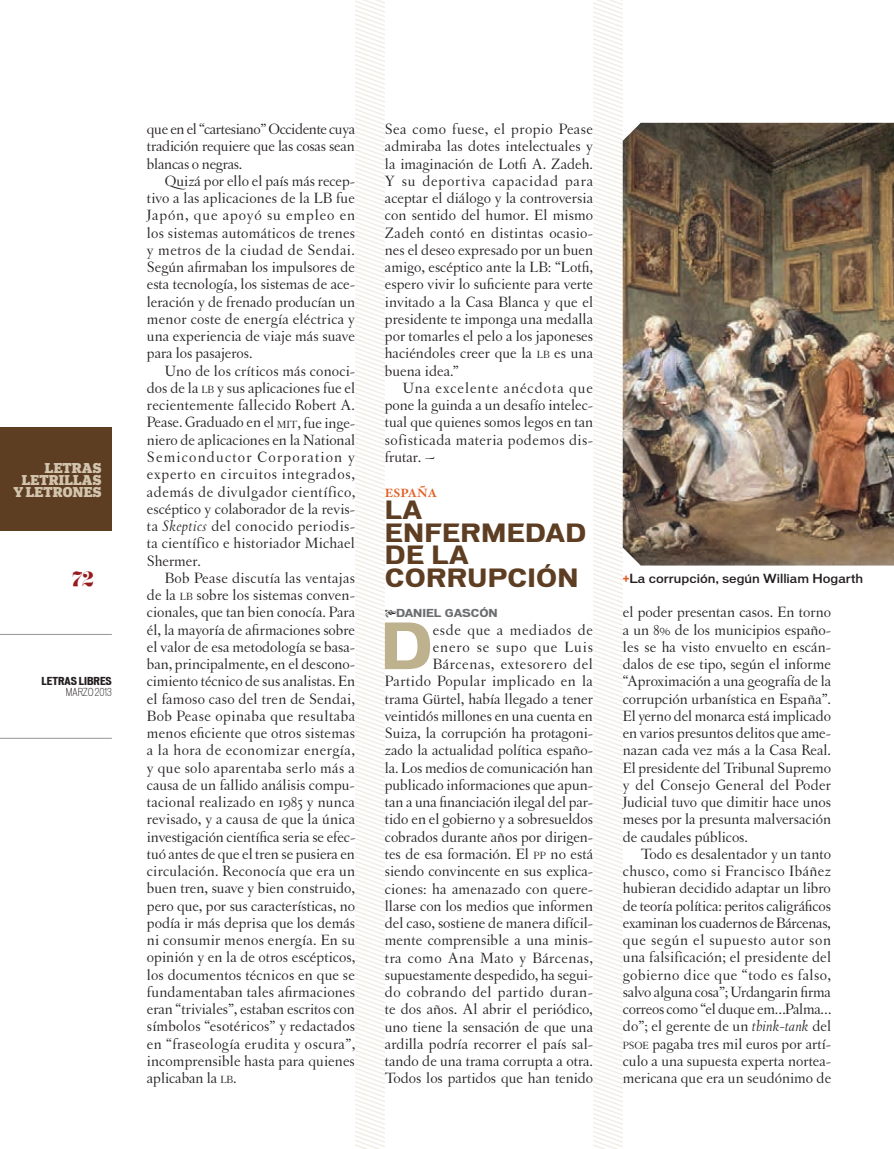
<style>
.page{position:relative;width:894px;height:1149px;background:#fff}
.page>*{position:absolute;margin:0;border:0;box-sizing:border-box;transform-origin:0 0}
.t1{font:700 60.6px "Vonnes";color:#beb28e}
.t2{font:700 24px/22.5px "Vonnes";letter-spacing:.01em;color:#5e3e23}
.t3{font:18px "Eloquent JF";color:#981a1e}
.t4{font:15.75px/17.2px "Letras Oldstyle";color:#231f20;text-align:justify}
.t5{font:900 13.5px/12px "Popular";letter-spacing:.015em;color:#d3c4ae;text-align:right;scale:.95 1}
.t6{font:500 12px "Vonnes";color:#231f20}
.t7{font:700 12px "Hoefler Txt";letter-spacing:.01em;color:#e45e24}
.t8{font:700 10.5px "Vonnes";letter-spacing:-.005em;color:#6c6d70}
.t9{font:700 expanded 10.5px "Vonnes";color:#231f20}
.t10{font:300 condensed 10.5px "Vonnes";color:#231f20}
.s1{font-size:10.95px}
.s2{font-style:italic}
.s3{font-weight:700;font-size:13.5px;color:#e15b25}
</style>
<div class="page">
<svg style="left:593px;top:0;width:29px;height:1148px"></svg>
<div style="left:0;top:427px;width:112px;height:104px;background:#5e3e23"></div>
<hr style="left:0;top:634px;width:112px;height:1px;background:#939598">
<hr style="left:0;top:738px;width:112px;height:1px;background:#939598">
<img style="left:622px;top:123px;width:271px;height:442px">
<svg style="left:355px;top:0;width:30px;height:1148px"></svg>
<p class="t5" style="left:13px;top:461px;width:94px">LETRAS<br>LETRILLAS<br>Y LETRONES</p>
<p class="t3" style="left:72px;top:567px;width:23px">72</p>
<p class="t9" style="left:41px;top:675px;width:72px">LETRAS LIBRES</p>
<p class="t10" style="left:66px;top:685px;width:47px">MARZO 2013</p>
<p class="t4" style="left:147px;top:120px;width:210px">que en el “cartesiano” Occidente cuya tradición requiere que las cosas sean blancas o negras.</p>
<p class="t4" style="left:147px;top:172px;width:210px;text-indent:18px">Quizá por ello el país más recep&shy;tivo a las aplicaciones de la LB fue Japón, que apoyó su empleo en los sistemas automáticos de trenes y metros de la ciudad de Sendai.<br>Según afirmaban los impulsores de esta tecnología, los sistemas de ace&shy;leración y de frenado producían un menor coste de energía eléctrica y una experiencia de viaje más suave para los pasajeros.</p>
<p class="t4" style="left:147px;top:362px;width:210px;text-indent:18px">Uno de los críticos más conoci&shy;dos de la <span class="s1">LB</span> y sus aplicaciones fue el recientemente fallecido Robert A.<br>Pease. Graduado en el <span class="s1">MIT</span>, fue inge&shy;niero de aplicaciones en la National Semiconductor Corporation y experto en circuitos integrados, además de divulgador científico, escéptico y colaborador de la revis&shy;ta <span class="s2">Skeptics</span> del conocido periodis&shy;ta científico e historiador Michael Shermer.</p>
<p class="t4" style="left:147px;top:569px;width:210px;text-indent:18px">Bob Pease discutía las ventajas de la <span class="s1">LB</span> sobre los sistemas conven&shy;cionales, que tan bien conocía. Para él, la mayoría de afirmaciones sobre el valor de esa metodología se basa&shy;ban, principalmente, en el descono&shy;cimiento técnico de sus analistas. En el famoso caso del tren de Sendai, Bob Pease opinaba que resultaba menos eficiente que otros sistemas a la hora de economizar energía, y que solo aparentaba serlo más a causa de un fallido análisis compu&shy;tacional realizado en 1985 y nunca revisado, y a causa de que la única investigación científica seria se efec&shy;tuó antes de que el tren se pusiera en circulación. Reconocía que era un buen tren, suave y bien construido, pero que, por sus características, no podía ir más deprisa que los demás ni consumir menos energía. En su opinión y en la de otros escépticos, los documentos técnicos en que se fundamentaban tales afirmaciones eran “triviales”, estaban escritos con símbolos “esotéricos” y redactados en “fraseología erudita y oscura”, incomprensible hasta para quienes aplicaban la <span class="s1">LB</span>.</p>
<p class="t4" style="left:385px;top:120px;width:210px">Sea como fuese, el propio Pease admiraba las dotes intelectuales y la imaginación de Lotfi A. Zadeh.<br>Y su deportiva capacidad para aceptar el diálogo y la controversia con sentido del humor. El mismo Zadeh contó en distintas ocasio&shy;nes el deseo expresado por un buen amigo, escéptico ante la LB: “Lotfi, espero vivir lo suficiente para verte invitado a la Casa Blanca y que el presidente te imponga una medalla por tomarles el pelo a los japoneses haciéndoles creer que la <span class="s1">LB</span> es una buena idea.”</p>
<p class="t4" style="left:385px;top:379px;width:210px;text-indent:18px">Una excelente anécdota que pone la guinda a un desafío intelec&shy;tual que quienes somos legos en tan sofisticada materia podemos dis&shy;frutar. ~</p>
<p class="t7" style="left:385px;top:483px;width:54px">ESPAÑA</p>
<h2 class="t2" style="left:385px;top:499px;width:203px">LA<br>ENFERMEDAD<br>DE LA<br>CORRUPCIÓN</h2>
<p class="t8" style="left:396px;top:607px;width:103px">DANIEL GASCÓN</p>
<h1 class="t1" style="left:380px;top:610px;width:54px">D</h1>
<p class="t4" style="left:385px;top:621px;width:210px;text-align:right">esde que a mediados de<br>enero se supo que Luis<br>Bárcenas, extesorero del<br>Partido Popular implicado en la trama Gürtel, había llegado a tener veintidós millones en una cuenta en<br>Suiza, la corrupción ha protagoni&shy;zado la actualidad política españo&shy;la. Los medios de comunicación han publicado informaciones que apun&shy;tan a una financiación ilegal del par&shy;tido en el gobierno y a sobresueldos cobrados durante años por dirigen&shy;tes de esa formación. El <span class="s1">PP</span> no está siendo convincente en sus explica&shy;ciones: ha amenazado con quere&shy;llarse con los medios que informen del caso, sostiene de manera difícil&shy;mente comprensible a una minis&shy;tra como Ana Mato y Bárcenas, supuestamente despedido, ha segui&shy;do cobrando del partido duran&shy;te dos años. Al abrir el periódico, uno tiene la sensación de que una ardilla podría recorrer el país sal&shy;tando de una trama corrupta a otra.<br>Todos los partidos que han tenido</p>
<p class="t6" style="left:622px;top:571px;width:242px"><span class="s3">+</span>La corrupción, según William Hogarth</p>
<p class="t4" style="left:622px;top:603px;width:210px">el poder presentan casos. En torno a un 8% de los municipios españo&shy;les se ha visto envuelto en escán&shy;dalos de ese tipo, según el informe “Aproximación a una geografía de la corrupción urbanística en España”.<br>El yerno del monarca está implicado en varios presuntos delitos que ame&shy;nazan cada vez más a la Casa Real.<br>El presidente del Tribunal Supremo y del Consejo General del Poder Judicial tuvo que dimitir hace unos meses por la presunta malversación de caudales públicos.</p>
<p class="t4" style="left:622px;top:845px;width:210px;text-indent:18px">Todo es desalentador y un tanto chusco, como si Francisco Ibáñez hubieran decidido adaptar un libro de teoría política: peritos caligráficos examinan los cuadernos de Bárcenas, que según el supuesto autor son una falsificación; el presidente del gobierno dice que “todo es falso, salvo alguna cosa”; Urdangarin firma correos como “el duque em…Palma… do”; el gerente de un <span class="s2">think-tank</span> del <span class="s1">PSOE</span> pagaba tres mil euros por artí&shy;culo a una supuesta experta nortea&shy;mericana que era un seudónimo de</p>
</div>
